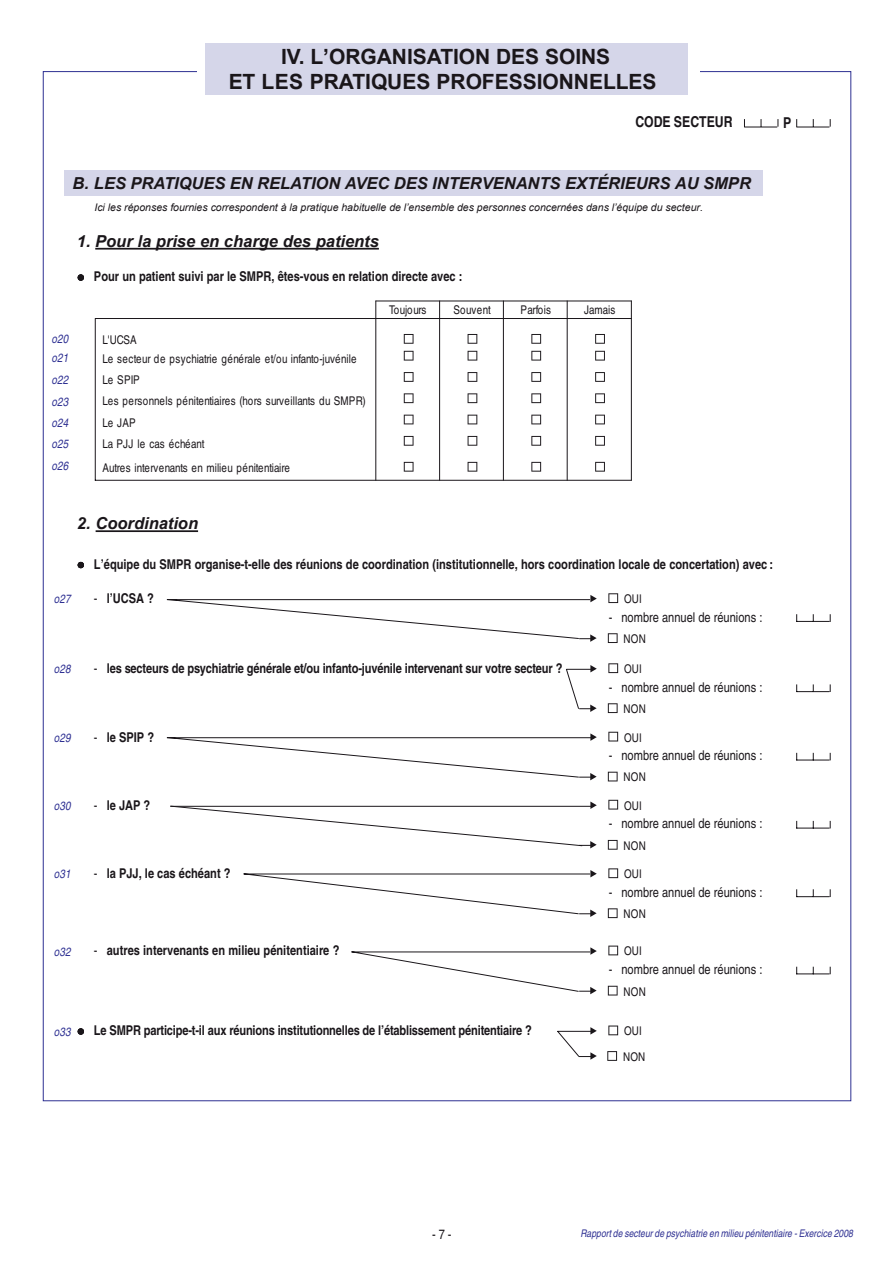
<style>
.page{position:relative;width:893px;height:1263px;background:#fff}
.page>*{position:absolute;margin:0;border:0;box-sizing:border-box;transform-origin:0 0}
.t1{font:700 21px/25.2px "Arial";color:#1a161a;text-align:center}
.t2{font:italic 700 16.5px "Arial";color:#1a161a}
.t3{font:700 condensed 15px "Helvetica";color:#1a161a}
.t4{font:700 condensed 13.5px "Helvetica";color:#1a161a}
.t5{font:condensed 13.5px "Helvetica";color:#1a161a}
.t6{font:condensed 12px/21.3px "Helvetica";letter-spacing:.005em;color:#1a161a}
.t7{font:italic condensed 12px/21.9px "Helvetica";letter-spacing:.02em;color:#2e3092}
.t8{font:condensed 12px "Helvetica";letter-spacing:-.015em;color:#1a161a}
.t9{font:condensed 12px "Helvetica";letter-spacing:.025em;color:#1a161a}
.t10{font:italic 10.5px "Arial";color:#1a161a}
.t11{font:italic condensed 10.5px "Helvetica";color:#2e3092}
.s1{font-weight:400}
</style>
<div class="page">
<div style="left:205px;top:43px;width:483px;height:51px;background:#d5d6e9"></div>
<hr style="left:796px;top:127px;width:33px;height:1px;background:#1a161a">
<hr style="left:744px;top:127px;width:33px;height:1px;background:#1a161a">
<div style="left:64px;top:171px;width:698px;height:25px;background:#d5d6e9"></div>
<hr style="left:95px;top:248px;width:284px;height:2px;background:#1a161a">
<svg style="left:78px;top:274px;width:6px;height:7px"></svg>
<hr style="left:96px;top:530px;width:102px;height:2px;background:#1a161a">
<svg style="left:78px;top:562px;width:6px;height:6px"></svg>
<svg style="left:608px;top:593px;width:10px;height:10px"></svg>
<svg style="left:608px;top:633px;width:9px;height:10px"></svg>
<hr style="left:796px;top:621px;width:33px;height:1px;background:#1a161a">
<svg style="left:166px;top:595px;width:430px;height:47px"></svg>
<svg style="left:608px;top:663px;width:10px;height:10px"></svg>
<svg style="left:608px;top:703px;width:9px;height:10px"></svg>
<hr style="left:796px;top:691px;width:33px;height:1px;background:#1a161a">
<svg style="left:566px;top:665px;width:30px;height:47px"></svg>
<svg style="left:608px;top:732px;width:10px;height:9px"></svg>
<svg style="left:608px;top:772px;width:9px;height:9px"></svg>
<hr style="left:796px;top:760px;width:33px;height:1px;background:#1a161a">
<svg style="left:166px;top:733px;width:430px;height:47px"></svg>
<svg style="left:78px;top:1028px;width:6px;height:7px"></svg>
<svg style="left:608px;top:1025px;width:10px;height:10px"></svg>
<svg style="left:607px;top:1051px;width:10px;height:10px"></svg>
<svg style="left:557px;top:1027px;width:39px;height:33px"></svg>
<svg style="left:608px;top:800px;width:10px;height:9px"></svg>
<svg style="left:608px;top:840px;width:9px;height:10px"></svg>
<svg style="left:170px;top:801px;width:426px;height:47px"></svg>
<hr style="left:796px;top:828px;width:33px;height:1px;background:#1a161a">
<hr style="left:170px;top:806px;width:423px;height:1px;background:#1a161a">
<svg style="left:608px;top:868px;width:10px;height:10px"></svg>
<svg style="left:608px;top:908px;width:9px;height:10px"></svg>
<hr style="left:796px;top:896px;width:33px;height:1px;background:#1a161a">
<svg style="left:243px;top:870px;width:353px;height:47px"></svg>
<svg style="left:608px;top:945px;width:10px;height:10px"></svg>
<svg style="left:608px;top:986px;width:9px;height:9px"></svg>
<hr style="left:796px;top:973px;width:33px;height:1px;background:#1a161a">
<svg style="left:351px;top:947px;width:245px;height:47px"></svg>
<svg style="left:404px;top:334px;width:201px;height:10px"></svg>
<svg style="left:404px;top:351px;width:201px;height:10px"></svg>
<svg style="left:404px;top:372px;width:201px;height:10px"></svg>
<svg style="left:404px;top:393px;width:201px;height:10px"></svg>
<svg style="left:404px;top:415px;width:201px;height:9px"></svg>
<svg style="left:404px;top:436px;width:201px;height:10px"></svg>
<svg style="left:404px;top:462px;width:201px;height:10px"></svg>
<hr style="left:375px;top:301px;width:256px;height:1px;background:#1a161a">
<hr style="left:95px;top:318px;width:536px;height:1px;background:#1a161a">
<hr style="left:95px;top:480px;width:536px;height:1px;background:#1a161a">
<hr style="left:95px;top:319px;width:1px;height:162px;background:#1a161a">
<hr style="left:375px;top:301px;width:1px;height:180px;background:#1a161a">
<hr style="left:439px;top:301px;width:1px;height:180px;background:#1a161a">
<hr style="left:503px;top:301px;width:1px;height:180px;background:#1a161a">
<hr style="left:567px;top:301px;width:1px;height:180px;background:#1a161a">
<hr style="left:631px;top:301px;width:1px;height:180px;background:#1a161a">
<h1 class="t1" style="left:229px;top:44px;width:429px">IV. L’ORGANISATION DES SOINS<br>ET LES PRATIQUES PROFESSIONNELLES</h1>
<p class="t3" style="left:635px;top:112px;width:99px">CODE SECTEUR</p>
<p class="t3" style="left:783px;top:113px;width:10px">P</p>
<p class="t2" style="left:73px;top:172px;width:680px">B. LES PRATIQUES EN RELATION AVEC DES INTERVENANTS EXTÉRIEURS AU SMPR</p>
<p class="t10" style="left:94px;top:201px;width:610px">Ici les réponses fournies correspondent à la pratique habituelle de l’ensemble des personnes concernées dans l’équipe du secteur.</p>
<p class="t2" style="left:77px;top:230px;width:303px">1. Pour la prise en charge des patients</p>
<p class="t4" style="left:94px;top:268px;width:370px">Pour un patient suivi par le SMPR, êtes-vous en relation directe avec :</p>
<p class="t7" style="left:51px;top:329px;width:18px;line-height:19.5px">o20 o21</p>
<p class="t7" style="left:51px;top:369px;width:18px">o22 o23</p>
<p class="t7" style="left:51px;top:411px;width:18px;text-align:justify">o24 o25 o26</p>
<p class="t6" style="left:102px;top:330px;width:256px;line-height:19.2px">L'UCSA<br>Le secteur de psychiatrie générale et/ou infanto-juvénile</p>
<p class="t6" style="left:102px;top:369px;width:265px">Le SPIP<br>Les personnels pénitentiaires (hors surveillants du SMPR)<br>Le JAP<br>La PJJ le cas échéant</p>
<p class="t6" style="left:102px;top:457px;width:189px">Autres intervenants en milieu pénitentiaire</p>
<p class="t8" style="left:389px;top:303px;width:39px">Toujours</p>
<p class="t9" style="left:453px;top:303px;width:39px">Souvent</p>
<p class="t6" style="left:520px;top:300px;width:32px">Parfois</p>
<p class="t6" style="left:584px;top:300px;width:33px">Jamais</p>
<p class="t2" style="left:77px;top:513px;width:123px">2. Coordination</p>
<p class="t4" style="left:94px;top:556px;width:680px">L’équipe du SMPR organise-t-elle des réunions de coordination (institutionnelle, hors coordination locale de concertation) avec :</p>
<p class="t7" style="left:54px;top:588px;width:18px">o27</p>
<p class="t4" style="left:94px;top:590px;width:61px"><span class="s1">-</span> l’UCSA ?</p>
<p class="t6" style="left:624px;top:588px;width:19px">OUI</p>
<p class="t6" style="left:623px;top:628px;width:24px">NON</p>
<p class="t5" style="left:609px;top:609px;width:155px">- nombre annuel de réunions :</p>
<p class="t7" style="left:54px;top:657px;width:18px">o28</p>
<p class="t4" style="left:94px;top:660px;width:470px"><span class="s1">-</span> les secteurs de psychiatrie générale et/ou infanto-juvénile intervenant sur votre secteur ?</p>
<p class="t6" style="left:624px;top:658px;width:19px">OUI</p>
<p class="t6" style="left:623px;top:698px;width:24px">NON</p>
<p class="t5" style="left:609px;top:679px;width:155px">- nombre annuel de réunions :</p>
<p class="t7" style="left:54px;top:727px;width:18px">o29</p>
<p class="t4" style="left:94px;top:728px;width:62px"><span class="s1">-</span> le SPIP ?</p>
<p class="t6" style="left:624px;top:727px;width:19px">OUI</p>
<p class="t6" style="left:623px;top:766px;width:24px">NON</p>
<p class="t5" style="left:609px;top:748px;width:155px">- nombre annuel de réunions :</p>
<p class="t7" style="left:54px;top:794px;width:18px">o30</p>
<p class="t4" style="left:94px;top:796px;width:58px"><span class="s1">-</span> le JAP ?</p>
<p class="t6" style="left:624px;top:795px;width:19px">OUI</p>
<p class="t6" style="left:623px;top:835px;width:24px">NON</p>
<p class="t5" style="left:609px;top:816px;width:155px">- nombre annuel de réunions :</p>
<p class="t7" style="left:54px;top:862px;width:18px">o31</p>
<p class="t4" style="left:94px;top:865px;width:138px"><span class="s1">-</span> la PJJ, le cas échéant ?</p>
<p class="t6" style="left:624px;top:863px;width:19px">OUI</p>
<p class="t6" style="left:623px;top:903px;width:24px">NON</p>
<p class="t5" style="left:609px;top:884px;width:155px">- nombre annuel de réunions :</p>
<p class="t7" style="left:54px;top:940px;width:18px">o32</p>
<p class="t4" style="left:94px;top:942px;width:247px"><span class="s1">-</span> autres intervenants en milieu pénitentiaire ?</p>
<p class="t6" style="left:624px;top:940px;width:19px">OUI</p>
<p class="t6" style="left:623px;top:980px;width:24px">NON</p>
<p class="t5" style="left:609px;top:961px;width:155px">- nombre annuel de réunions :</p>
<p class="t7" style="left:54px;top:1021px;width:18px">o33</p>
<p class="t4" style="left:94px;top:1022px;width:439px">Le SMPR participe-t-il aux réunions institutionnelles de l’établissement pénitentiaire ?</p>
<p class="t6" style="left:623px;top:1018px;width:24px;line-height:25.5px">OUI<br>NON</p>
<p class="t5" style="left:432px;top:1226px;width:21px">-7-</p>
<p class="t11" style="left:580px;top:1227px;width:274px">Rapport de secteur de psychiatrie en milieu pénitentiaire - Exercice 2008</p>
</div>
